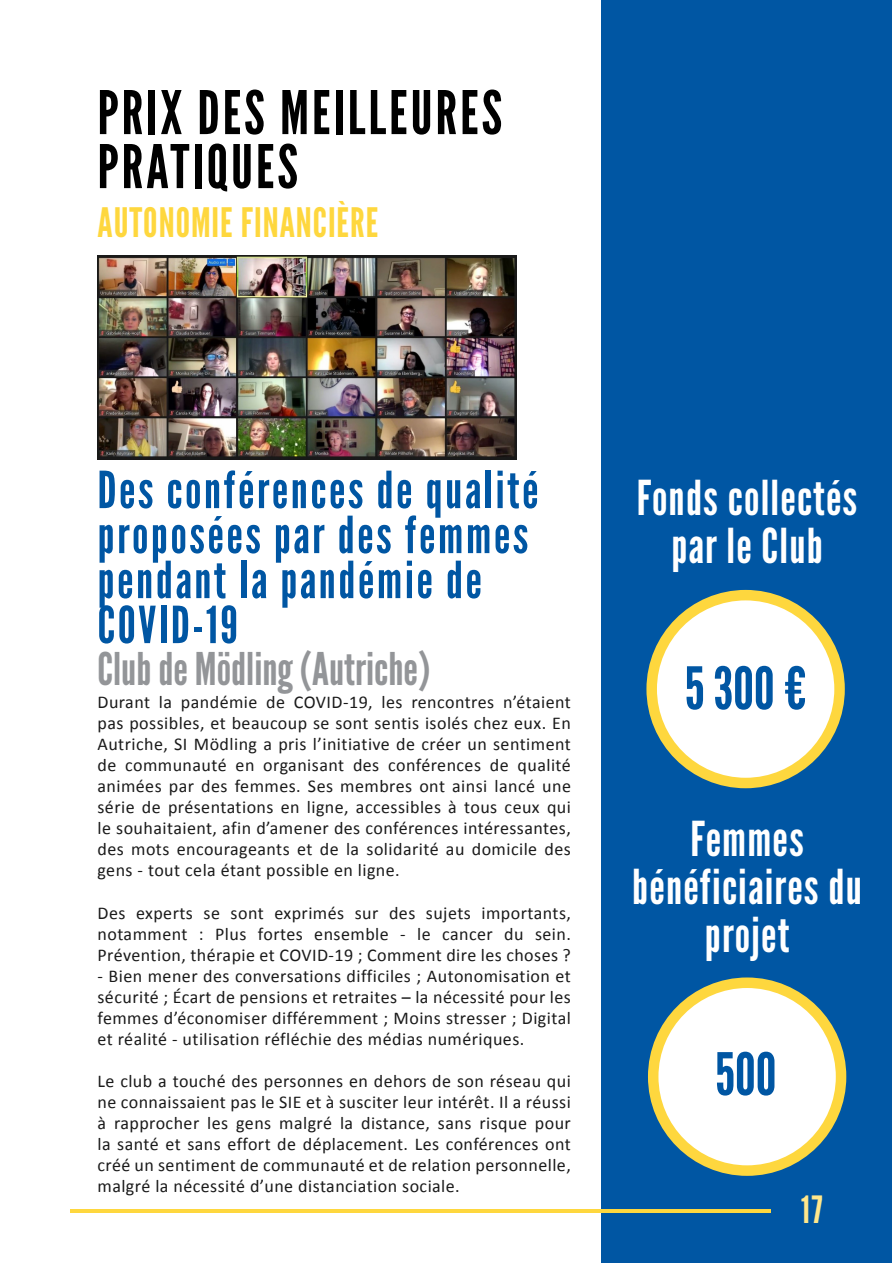
<style>
.page{position:relative;width:893px;height:1263px;background:#fff}
.page>*{position:absolute;margin:0;border:0;box-sizing:border-box;transform-origin:0 0}
.t1{font:60px/54px "League Gothic";letter-spacing:.05em;color:#000}
.t2{font:58.5px "League Gothic";color:#0056a3}
.t3{font:51px/45px "League Gothic";letter-spacing:.05em;color:#0056a3}
.t4{font:48px/48px "League Gothic";letter-spacing:.025em;color:#fff;text-align:center}
.t5{font:45px "League Gothic";color:#939598}
.t6{font:40.5px "League Gothic";letter-spacing:.025em;color:#fed73e}
.t7{font:37.5px "League Gothic";color:#ffe78b}
.t8{font:18px/21px "Calibri";letter-spacing:.025em;color:#1a1a1a;text-align:justify}
</style>
<div class="page">
<div style="left:601px;top:0;width:290px;height:1263px;background:#0056a3"></div>
<div style="left:653px;top:983px;width:188px;height:187px;background:#fff;border-radius:50%"></div>
<div style="left:648px;top:977px;width:198px;height:199px;border:10px solid #fed73e;border-radius:50%"></div>
<div style="left:652px;top:595px;width:187px;height:188px;background:#fff;border-radius:50%"></div>
<div style="left:646px;top:590px;width:199px;height:198px;border:10px solid #fed73e;border-radius:50%"></div>
<hr style="left:71px;top:1209px;width:700px;height:3px;background:#fed73e">
<img style="left:98px;top:256px;width:419px;height:203px">
<p class="t1" style="left:98px;top:86px;width:406px">PRIX DES MEILLEURES<br>PRATIQUES</p>
<p class="t6" style="left:98px;top:198px;width:282px">AUTONOMIE FINANCIÈRE</p>
<p class="t3" style="left:98px;top:468px;width:442px">Des conférences de qualité proposées par des femmes pendant la pandémie de<br>COVID-19</p>
<p class="t5" style="left:98px;top:642px;width:334px">Club de Mödling (Autriche)</p>
<p class="t8" style="left:98px;top:691px;width:475px">Durant la pandémie de COVID-19, les rencontres n’étaient pas possibles, et beaucoup se sont sentis isolés chez eux. En Autriche, SI Mödling a pris l’initiative de créer un sentiment de communauté en organisant des conférences de qualité animées par des femmes. Ses membres ont ainsi lancé une série de présentations en ligne, accessibles à tous ceux qui le souhaitaient, afin d’amener des conférences intéressantes, des mots encourageants et de la solidarité au domicile des gens - tout cela étant possible en ligne.</p>
<p class="t8" style="left:98px;top:901px;width:475px">Des experts se sont exprimés sur des sujets importants, notamment : Plus fortes ensemble - le cancer du sein.<br>Prévention, thérapie et COVID-19 ; Comment dire les choses ?</p>
<p class="t8" style="left:98px;top:964px;width:475px">- Bien mener des conversations difficiles ; Autonomisation et sécurité ; Écart de pensions et retraites – la nécessité pour les femmes d’économiser différemment ; Moins stresser ; Digital et réalité - utilisation réfléchie des médias numériques.</p>
<p class="t8" style="left:98px;top:1069px;width:475px">Le club a touché des personnes en dehors de son réseau qui ne connaissaient pas le SIE et à susciter leur intérêt. Il a réussi à rapprocher les gens malgré la distance, sans risque pour la santé et sans effort de déplacement. Les conférences ont créé un sentiment de communauté et de relation personnelle, malgré la nécessité d’une distanciation sociale.</p>
<p class="t4" style="left:637px;top:474px;width:222px">Fonds collectés par le Club</p>
<p class="t2" style="left:684px;top:653px;width:124px">5 300 €</p>
<p class="t4" style="left:632px;top:815px;width:231px">Femmes bénéficiaires du projet</p>
<p class="t2" style="left:715px;top:1039px;width:63px">500</p>
<p class="t7" style="left:801px;top:1187px;width:23px">17</p>
</div>
